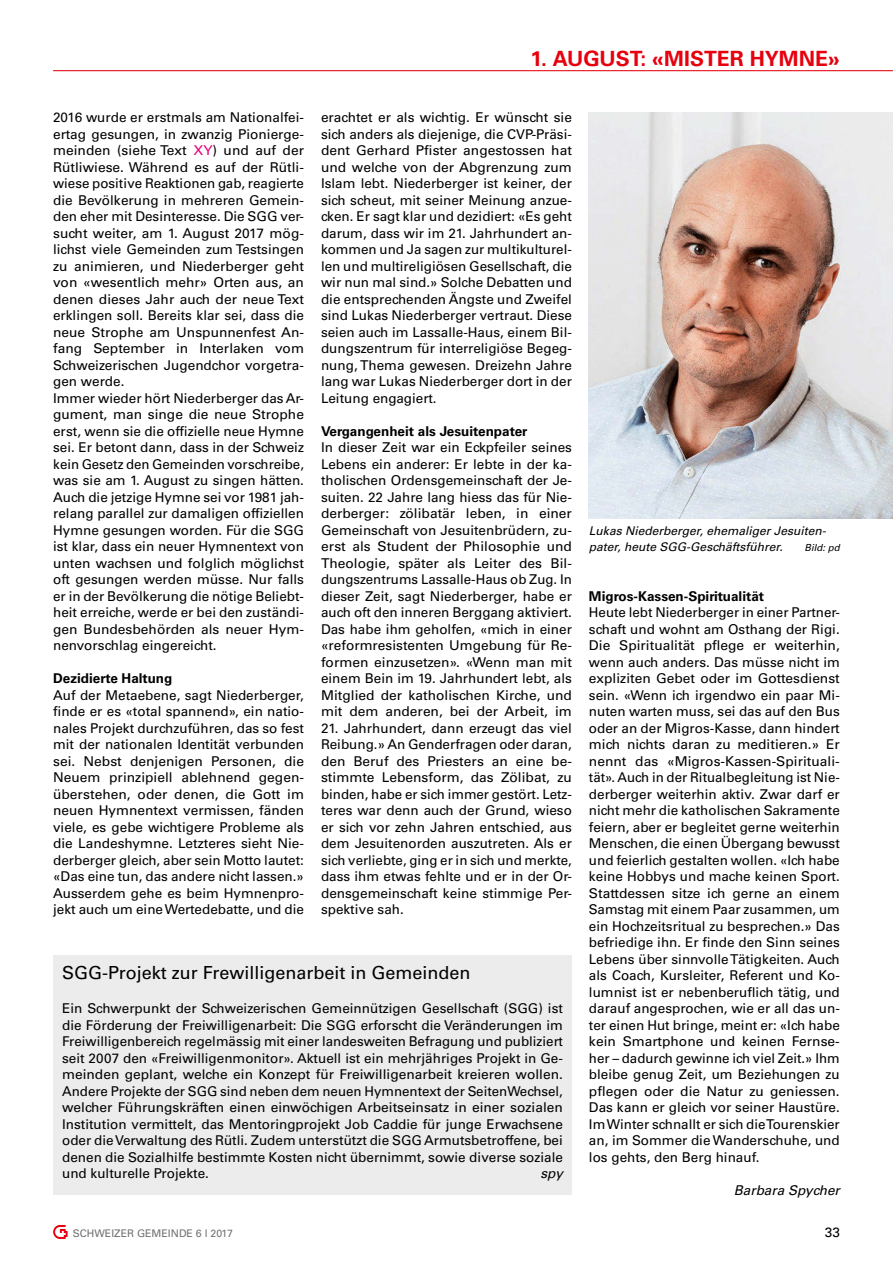
<style>
.page{position:relative;width:893px;height:1263px;background:#fff}
.page>*{position:absolute;margin:0;border:0;box-sizing:border-box;transform-origin:0 0}
.t1{font:700 21px "Univers LT Std";color:#e7000e}
.t2{font:18px "Univers LT Std";color:#000}
.t3{font:13.5px/16.5px "Univers LT Std";color:#000;text-align:justify}
.t4{font:700 13.5px "Univers LT Std";color:#000}
.t5{font:italic 13.5px "Univers LT Std";color:#000}
.t6{font:italic 12px/16.5px "Univers LT Std";color:#000}
.t7{font:10.5px "Univers LT Std";color:#6f7070}
.t8{font:italic 9.75px "Univers LT Std";color:#000}
.s1{color:#e6007c}
</style>
<div class="page">
<hr style="left:53px;top:70px;width:840px;height:1px;background:#e7000e">
<svg style="left:53px;top:1225px;width:15px;height:14px"></svg>
<div style="left:53px;top:956px;width:519px;height:239px;background:#ececec"></div>
<img style="left:589px;top:112px;width:304px;height:406px">
<h1 class="t1" style="left:530px;top:46px;width:311px">1. AUGUST: «MISTER HYMNE»</h1>
<p class="t3" style="left:53px;top:109px;width:252px;text-align:left">2016 wurde er erstmals am Nationalfei&shy;ertag gesungen, in zwanzig Pionierge&shy;meinden (siehe Text <span class="s1">XY</span>) und auf der Rütliwiese. Während es auf der Rütli&shy;wiese positive Reaktionen gab, reagierte die Bevölkerung in mehreren Gemein&shy;den eher mit Desinteresse. Die SGG ver&shy;sucht weiter, am 1. August 2017 mög&shy;lichst viele Gemeinden zum Testsingen zu animieren, und Niederberger geht von «wesentlich mehr» Orten aus, an denen dieses Jahr auch der neue Text erklingen soll. Bereits klar sei, dass die neue Strophe am Unspunnenfest An&shy;fang September in Interlaken vom Schweizerischen Jugendchor vorgetra&shy;gen werde.<br>Immer wieder hört Niederberger das Ar&shy;gument, man singe die neue Strophe erst, wenn sie die offizielle neue Hymne sei. Er betont dann, dass in der Schweiz kein Gesetz den Gemeinden vorschreibe, was sie am 1. August zu singen hätten.<br>Auch die jetzige Hymne sei vor 1981 jah&shy;relang parallel zur damaligen offiziellen Hymne gesungen worden. Für die SGG ist klar, dass ein neuer Hymnentext von unten wachsen und folglich möglichst oft gesungen werden müsse. Nur falls er in der Bevölkerung die nötige Beliebt&shy;heit erreiche, werde er bei den zuständi&shy;gen Bundesbehörden als neuer Hym&shy;nenvorschlag eingereicht.</p>
<p class="t4" style="left:53px;top:670px;width:121px">Dezidierte Haltung</p>
<p class="t3" style="left:53px;top:687px;width:252px">Auf der Metaebene, sagt Niederberger, finde er es «total spannend», ein natio&shy;nales Projekt durchzuführen, das so fest mit der nationalen Identität verbunden sei. Nebst denjenigen Personen, die Neuem prinzipiell ablehnend gegen&shy;überstehen, oder denen, die Gott im neuen Hymnentext vermissen, fänden viele, es gebe wichtigere Probleme als die Landeshymne. Letzteres sieht Nie&shy;derberger gleich, aber sein Motto lautet: «Das eine tun, das andere nicht lassen.» Ausserdem gehe es beim Hymnenpro&shy;jekt auch um eine Wertedebatte, und die</p>
<p class="t3" style="left:321px;top:109px;width:252px">erachtet er als wichtig. Er wünscht sie sich anders als diejenige, die CVP-Präsi&shy;dent Gerhard Pfister angestossen hat und welche von der Abgrenzung zum Islam lebt. Niederberger ist keiner, der sich scheut, mit seiner Meinung anzue&shy;cken. Er sagt klar und dezidiert: «Es geht darum, dass wir im 21. Jahrhundert an&shy;kommen und Ja sagen zur multikulturel&shy;len und multireligiösen Gesellschaft, die wir nun mal sind.» Solche Debatten und die entsprechenden Ängste und Zweifel sind Lukas Niederberger vertraut. Diese seien auch im Lassalle-Haus, einem Bil&shy;dungszentrum für interreligiöse Begeg&shy;nung, Thema gewesen. Dreizehn Jahre lang war Lukas Niederberger dort in der Leitung engagiert.</p>
<p class="t4" style="left:321px;top:423px;width:208px">Vergangenheit als Jesuitenpater</p>
<p class="t3" style="left:321px;top:439px;width:252px">In dieser Zeit war ein Eckpfeiler seines Lebens ein anderer: Er lebte in der ka&shy;tholischen Ordensgemeinschaft der Je&shy;suiten. 22 Jahre lang hiess das für Nie&shy;derberger: zölibatär leben, in einer Gemeinschaft von Jesuitenbrüdern, zu&shy;erst als Student der Philosophie und Theologie, später als Leiter des Bil&shy;dungszentrums Lassalle-Haus ob Zug. In dieser Zeit, sagt Niederberger, habe er auch oft den inneren Berggang aktiviert.<br>Das habe ihm geholfen, «mich in einer «reformresistenten Umgebung für Re&shy;formen einzusetzen». «Wenn man mit einem Bein im 19. Jahrhundert lebt, als Mitglied der katholischen Kirche, und mit dem anderen, bei der Arbeit, im</p>
<p class="t3" style="left:321px;top:720px;width:252px">21. Jahrhundert, dann erzeugt das viel Reibung.» An Genderfragen oder daran, den Beruf des Priesters an eine be&shy;stimmte Lebensform, das Zölibat, zu binden, habe er sich immer gestört. Letz&shy;teres war denn auch der Grund, wieso er sich vor zehn Jahren entschied, aus dem Jesuitenorden auszutreten. Als er sich verliebte, ging er in sich und merkte, dass ihm etwas fehlte und er in der Or&shy;densgemeinschaft keine stimmige Per&shy;spektive sah.</p>
<h2 class="t2" style="left:62px;top:962px;width:410px">SGG-Projekt zur Frewilligenarbeit in Gemeinden</h2>
<p class="t3" style="left:62px;top:1000px;width:502px">Ein Schwerpunkt der Schweizerischen Gemeinnützigen Gesellschaft (SGG) ist die Förderung der Freiwilligenarbeit: Die SGG erforscht die Veränderungen im Freiwilligenbereich regelmässig mit einer landesweiten Befragung und publiziert seit 2007 den «Freiwilligenmonitor». Aktuell ist ein mehrjähriges Projekt in Ge&shy;meinden geplant, welche ein Konzept für Freiwilligenarbeit kreieren wollen.<br>Andere Projekte der SGG sind neben dem neuen Hymnentext der SeitenWechsel, welcher Führungskräften einen einwöchigen Arbeitseinsatz in einer sozialen Institution vermittelt, das Mentoringprojekt Job Caddie für junge Erwachsene oder die Verwaltung des Rütli. Zudem unterstützt die SGG Armutsbetroffene, bei denen die Sozialhilfe bestimmte Kosten nicht übernimmt, sowie diverse soziale und kulturelle Projekte.</p>
<p class="t5" style="left:540px;top:1165px;width:24px">spy</p>
<p class="t6" style="left:589px;top:522px;width:239px">Lukas Niederberger, ehemaliger Jesuiten&shy;pater, heute SGG-Geschäftsführer.</p>
<p class="t8" style="left:805px;top:542px;width:37px">Bild: pd</p>
<p class="t4" style="left:589px;top:588px;width:177px">Migros-Kassen-Spiritualität</p>
<p class="t3" style="left:589px;top:604px;width:252px">Heute lebt Niederberger in einer Partner&shy;schaft und wohnt am Osthang der Rigi.<br>Die Spiritualität pflege er weiterhin, wenn auch anders. Das müsse nicht im expliziten Gebet oder im Gottesdienst sein. «Wenn ich irgendwo ein paar Mi&shy;nuten warten muss, sei das auf den Bus oder an der Migros-Kasse, dann hindert mich nichts daran zu meditieren.» Er nennt das «Migros-Kassen-Spirituali&shy;tät». Auch in der Ritualbegleitung ist Nie&shy;derberger weiterhin aktiv. Zwar darf er nicht mehr die katholischen Sakramente feiern, aber er begleitet gerne weiterhin Menschen, die einen Übergang bewusst und feierlich gestalten wollen. «Ich habe keine Hobbys und mache keinen Sport.<br>Stattdessen sitze ich gerne an einem Samstag mit einem Paar zusammen, um ein Hochzeitsritual zu besprechen.» Das befriedige ihn. Er finde den Sinn seines Lebens über sinnvolle Tätigkeiten. Auch als Coach, Kursleiter, Referent und Ko&shy;lumnist ist er nebenberuflich tätig, und darauf angesprochen, wie er all das un&shy;ter einen Hut bringe, meint er: «Ich habe kein Smartphone und keinen Fernse&shy;her – dadurch gewinne ich viel Zeit.» Ihm bleibe genug Zeit, um Beziehungen zu pflegen oder die Natur zu geniessen.<br>Das kann er gleich vor seiner Haustüre.<br>Im Winter schnallt er sich die Tourenskier an, im Sommer die Wanderschuhe, und los gehts, den Berg hinauf.</p>
<p class="t5" style="left:734px;top:1182px;width:107px">Barbara Spycher</p>
<p class="t7" style="left:73px;top:1227px;width:162px">SCHWEIZER GEMEINDE 6 l 2017</p>
<p class="t3" style="left:825px;top:1224px;width:17px">33</p>
</div>
